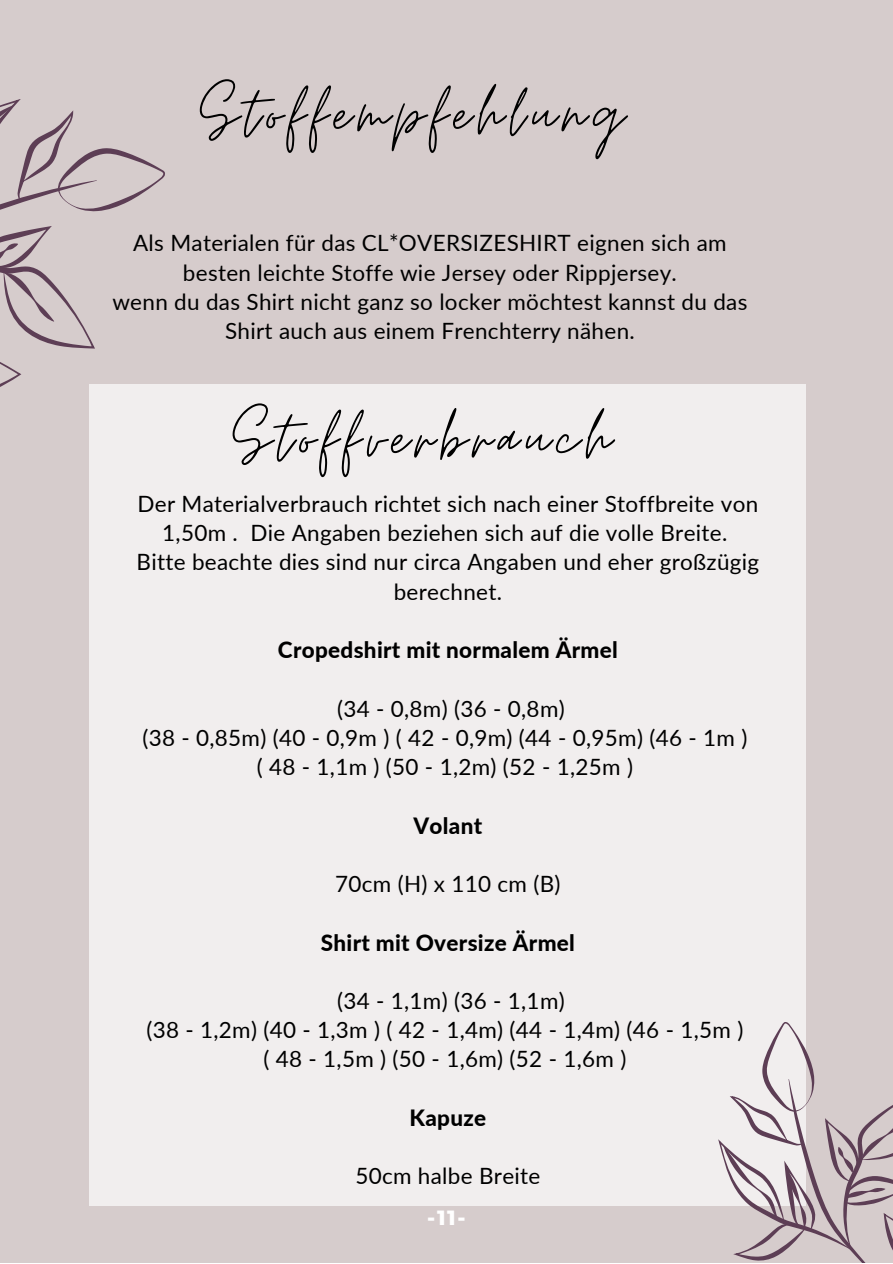
<style>
.page{position:relative;width:893px;height:1264px;background:#fff}
.page>*{position:absolute;margin:0;border:0;box-sizing:border-box;transform-origin:0 0}
.t1{font:76.5px "Moon Time";letter-spacing:.085em;color:#000}
.t2{font:22.5px/29.2px "Lato";letter-spacing:.015em;color:#000;text-align:center}
.t3{font:800 22.5px "Lato";letter-spacing:.015em;color:#000}
.t4{font:800 21px "Montserrat";color:#fff}
</style>
<div class="page">
<div style="left:0;top:0;width:892px;height:1262px;background:#d6cccc"></div>
<div style="left:89px;top:383px;width:717px;height:822px;background:#f1eeee"></div>
<svg style="left:0;top:99px;width:167px;height:288px"></svg>
<svg style="left:718px;top:1022px;width:174px;height:240px"></svg>
<p class="t1" style="left:200px;top:67px;width:426px">Stoffempfehlung</p>
<p class="t2" style="left:133px;top:228px;width:595px">Als Materialen für das CL*OVERSIZESHIRT eignen sich am besten leichte Stoffe wie Jersey oder Rippjersey.</p>
<p class="t2" style="left:112px;top:286px;width:636px">wenn du das Shirt nicht ganz so locker möchtest kannst du das<br>Shirt auch aus einem Frenchterry nähen.</p>
<p class="t1" style="left:233px;top:391px;width:380px">Stoffverbrauch</p>
<p class="t2" style="left:137px;top:488px;width:622px">Der Materialverbrauch richtet sich nach einer Stoffbreite von<br>1,50m . Die Angaben beziehen sich auf die volle Breite.</p>
<p class="t2" style="left:136px;top:547px;width:624px">Bitte beachte dies sind nur circa Angaben und eher großzügig berechnet.</p>
<p class="t3" style="left:278px;top:636px;width:341px">Cropedshirt mit normalem Ärmel</p>
<p class="t2" style="left:337px;top:693px;width:229px">(34 - 0,8m) (36 - 0,8m)</p>
<p class="t2" style="left:142px;top:722px;width:606px">(38 - 0,85m) (40 - 0,9m ) ( 42 - 0,9m) (44 - 0,95m) (46 - 1m )</p>
<p class="t2" style="left:257px;top:751px;width:378px">( 48 - 1,1m ) (50 - 1,2m) (52 - 1,25m )</p>
<p class="t3" style="left:413px;top:811px;width:70px">Volant</p>
<p class="t2" style="left:335px;top:868px;width:227px">70cm (H) x 110 cm (B)</p>
<p class="t3" style="left:321px;top:928px;width:256px">Shirt mit Oversize Ärmel</p>
<p class="t2" style="left:337px;top:985px;width:229px">(34 - 1,1m) (36 - 1,1m)</p>
<p class="t2" style="left:146px;top:1014px;width:598px">(38 - 1,2m) (40 - 1,3m ) ( 42 - 1,4m) (44 - 1,4m) (46 - 1,5m )</p>
<p class="t2" style="left:263px;top:1044px;width:364px">( 48 - 1,5m ) (50 - 1,6m) (52 - 1,6m )</p>
<p class="t3" style="left:409px;top:1103px;width:78px">Kapuze</p>
<p class="t2" style="left:355px;top:1161px;width:186px">50cm halbe Breite</p>
<p class="t4" style="left:427px;top:1204px;width:40px">-11-</p>
</div>
